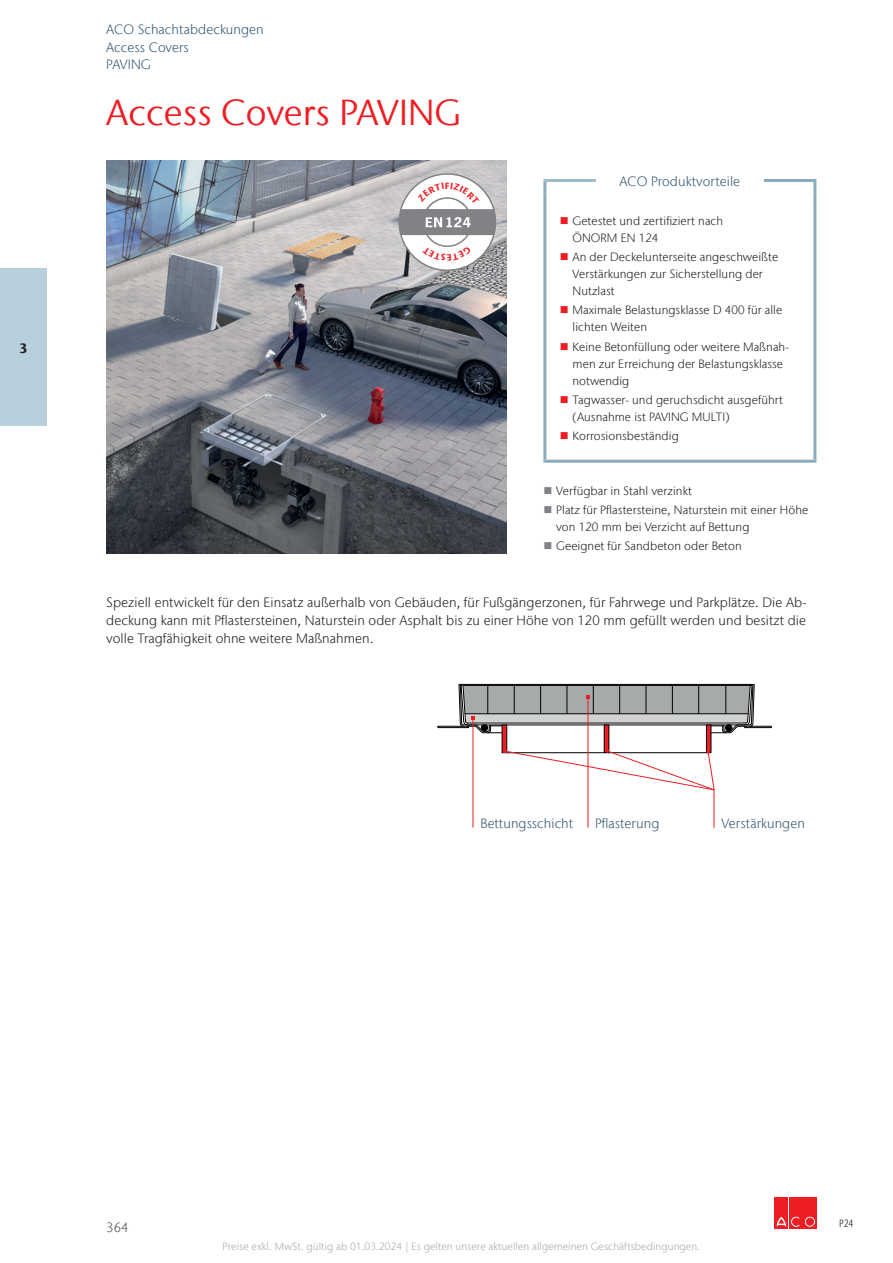
<style>
.page{position:relative;width:893px;height:1263px;background:#fff}
.page>*{position:absolute;margin:0;border:0;box-sizing:border-box;transform-origin:0 0}
.t1{font:36px "Stone Sans IIITC Com";letter-spacing:.005em;color:#ee1d23}
.t2{font:300 13.5px/17.9px "Stone Sans IIITC Com";letter-spacing:.005em;color:#231f20;text-align:justify}
.t3{font:300 13.5px/17.9px "Stone Sans IIITC Com";letter-spacing:.005em;color:#335875}
.t4{font:300 13.5px "Stone Sans IIITC Com";color:#57585a}
.t5{font:700 13.5px "Stone Sans IIITC Com";color:#231f20}
.t6{font:300 12px/17px "Stone Sans IIITC Com";letter-spacing:.005em;color:#231f20}
.t7{font:300 10.5px "Stone Sans IIITC Com";letter-spacing:.005em;color:#a8a9ad}
.t8{font:300 condensed 10.5px "Stone Sans IIITC Com";color:#231f20}
.s1{color:#ee1d23}
.s2{color:#808285}
</style>
<div class="page">
<div style="left:775px;top:1197px;width:13px;height:31px;background:#ee1d23"></div>
<div style="left:789px;top:1197px;width:13px;height:31px;background:#ee1d23"></div>
<svg style="left:776px;top:1216px;width:24px;height:11px"></svg>
<div style="left:803px;top:1197px;width:13px;height:31px;background:#ee1d23"></div>
<svg style="left:804px;top:1216px;width:11px;height:11px"></svg>
<div style="left:804px;top:1216px;width:12px;height:11px;border:1px solid #ee1d23;border-radius:50%"></div>
<div style="left:806px;top:1218px;width:7px;height:7px;background:#ee1d23;border-radius:50%"></div>
<div style="left:806px;top:1218px;width:7px;height:7px;border:1px solid #ee1d23;border-radius:50%"></div>
<div style="left:0;top:268px;width:47px;height:157px;background:#b8cfdc"></div>
<hr style="left:543px;top:179px;width:53px;height:3px;background:#9ebbca">
<svg style="left:543px;top:182px;width:3px;height:11px"></svg>
<hr style="left:764px;top:179px;width:52px;height:3px;background:#8aacbc">
<svg style="left:813px;top:182px;width:3px;height:11px"></svg>
<hr style="left:543px;top:193px;width:3px;height:267px;background:#8aacbc">
<hr style="left:813px;top:193px;width:3px;height:267px;background:#8aacbc">
<hr style="left:543px;top:460px;width:53px;height:3px;background:#8aacbc">
<hr style="left:596px;top:460px;width:168px;height:3px;background:#8aacbc">
<hr style="left:764px;top:460px;width:52px;height:3px;background:#8aacbc">
<div style="left:706px;top:725px;width:5px;height:28px;background:#ec1d25"></div>
<div style="left:706px;top:724px;width:5px;height:29px;border:1px solid #000001"></div>
<div style="left:604px;top:725px;width:5px;height:28px;background:#ec1d25"></div>
<svg style="left:502px;top:734px;width:5px;height:19px"></svg>
<hr style="left:473px;top:718px;width:1px;height:109px;background:#ee1d23">
<hr style="left:714px;top:789px;width:1px;height:39px;background:#ee1d23">
<hr style="left:588px;top:697px;width:1px;height:130px;background:#ee1d23">
<svg style="left:437px;top:683px;width:335px;height:51px"></svg>
<svg style="left:503px;top:749px;width:212px;height:42px"></svg>
<img style="left:106px;top:161px;width:401px;height:393px">
<svg style="left:398px;top:173px;width:98px;height:98px"></svg>
<p class="t5" style="left:19px;top:340px;width:10px">3</p>
<p class="t3" style="left:106px;top:20px;width:159px">ACO Schachtabdeckungen<br>Access Covers<br>PAVING</p>
<h1 class="t1" style="left:106px;top:90px;width:356px">Access Covers PAVING</h1>
<p class="t3" style="left:620px;top:172px;width:122px">ACO Produktvorteile</p>
<p class="t6" style="left:573px;top:212px;width:152px;text-indent:-13px"><span class="s1">■</span> Getestet und zertifiziert nach<br>ÖNORM EN 124</p>
<p class="t6" style="left:573px;top:249px;width:207px;text-indent:-13px"><span class="s1">■</span> An der Deckelunterseite angeschweißte<br>Verstärkungen zur Sicherstellung der<br>Nutzlast</p>
<p class="t6" style="left:573px;top:302px;width:211px;text-indent:-13px"><span class="s1">■</span> Maximale Belastungsklasse D 400 für alle lichten Weiten</p>
<p class="t6" style="left:573px;top:338px;width:218px;text-indent:-13px"><span class="s1">■</span> Keine Betonfüllung oder weitere Maßnah&shy;men zur Erreichung der Belastungsklasse notwendig</p>
<p class="t6" style="left:573px;top:391px;width:212px;text-indent:-13px"><span class="s1">■</span> Tagwasser- und geruchsdicht ausgeführt (Ausnahme ist PAVING MULTI)</p>
<p class="t6" style="left:560px;top:427px;width:120px"><span class="s1">■</span> Korrosionsbeständig</p>
<p class="t6" style="left:543px;top:482px;width:150px"><span class="s2">■</span> Verfügbar in Stahl verzinkt</p>
<p class="t6" style="left:556px;top:501px;width:254px;text-indent:-13px"><span class="s2">■</span> Platz für Pflastersteine, Naturstein mit einer Höhe von 120 mm bei Verzicht auf Bettung</p>
<p class="t6" style="left:543px;top:537px;width:200px"><span class="s2">■</span> Geeignet für Sandbeton oder Beton</p>
<p class="t2" style="left:106px;top:593px;width:702px">Speziell entwickelt für den Einsatz außerhalb von Gebäuden, für Fußgängerzonen, für Fahrwege und Parkplätze. Die Ab&shy;deckung kann mit Pflastersteinen, Naturstein oder Asphalt bis zu einer Höhe von 120 mm gefüllt werden und besitzt die volle Tragfähigkeit ohne weitere Maßnahmen.</p>
<p class="t3" style="left:480px;top:814px;width:94px">Bettungsschicht</p>
<p class="t3" style="left:595px;top:814px;width:66px">Pflasterung</p>
<p class="t3" style="left:721px;top:814px;width:85px">Verstärkungen</p>
<p class="t4" style="left:106px;top:1219px;width:24px">364</p>
<p class="t7" style="left:223px;top:1240px;width:479px">Preise exkl. MwSt. gültig ab 01.03.2024 | Es gelten unsere aktuellen allgemeinen Geschäftsbedingungen.</p>
<p class="t8" style="left:839px;top:1217px;width:16px">P24</p>
</div>
